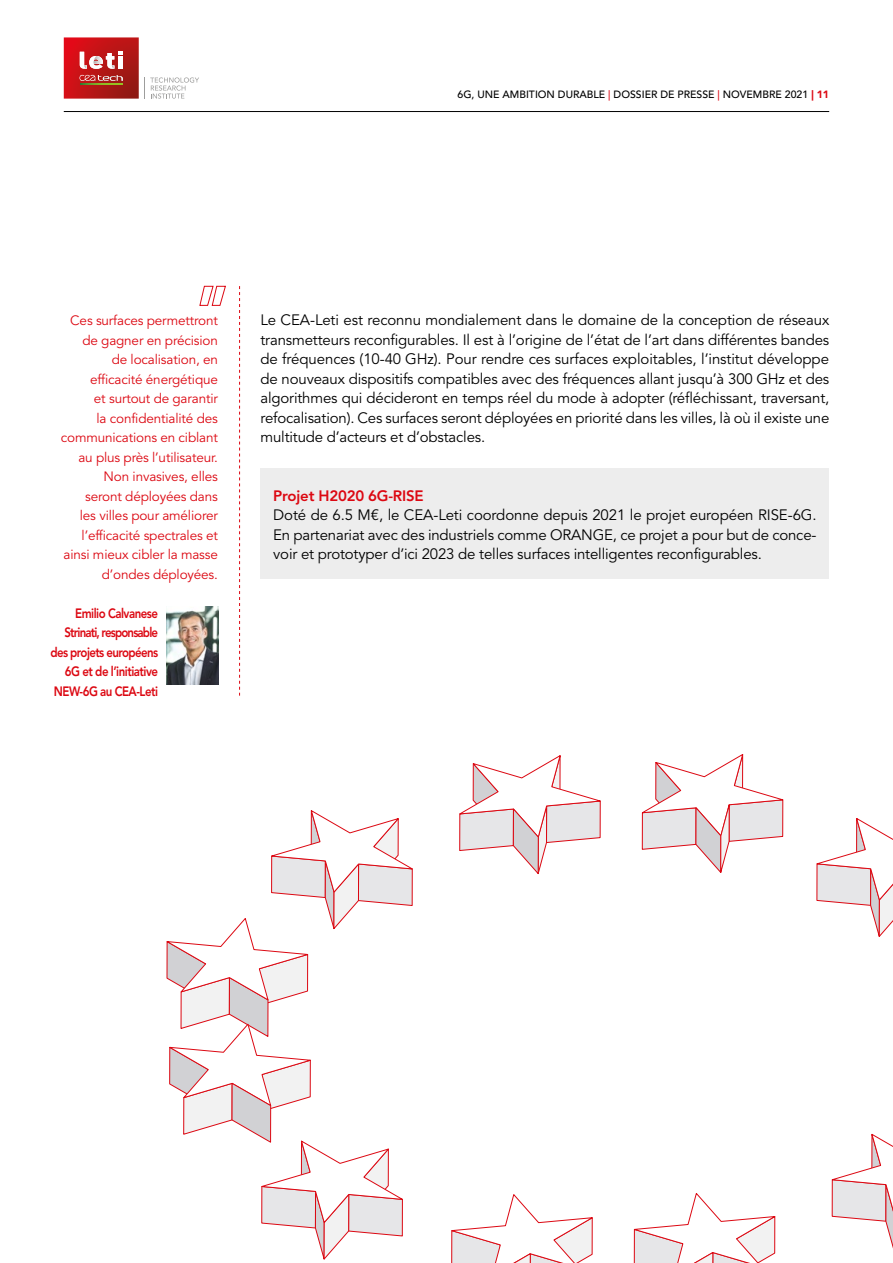
<style>
.page{position:relative;width:893px;height:1263px;background:#fff}
.page>*{position:absolute;margin:0;border:0;box-sizing:border-box;transform-origin:0 0}
.TXT_courant_FR{font:15px/19.5px "Avenir LT Std";letter-spacing:-.01em;color:#000;text-align:justify}
.INTERTITRE{font:800 15px "Avenir LT Std";letter-spacing:-.01em;color:#dc0812}
.TXT_ENCART_DTE{font:13.5px/19.5px "Avenir LT Std";letter-spacing:-.01em;color:#dc0812;text-align:right}
.Citation_signature_G{font:800 13.5px/19.5px "Avenir LT Std";letter-spacing:-.04em;color:#dc0812;text-align:right;scale:.85 1}
.t1{font:500 10.5px "Avenir LT Std";color:#000}
.s1{color:#dc0812}
.s2{font-weight:900;color:#dc0812}
</style>
<div class="page">
<svg style="left:64px;top:37px;width:135px;height:62px"></svg>
<img style="left:167px;top:607px;width:52px;height:78px">
<svg style="left:641px;top:754px;width:143px;height:119px"></svg>
<svg style="left:459px;top:755px;width:142px;height:119px"></svg>
<svg style="left:816px;top:818px;width:77px;height:119px"></svg>
<svg style="left:831px;top:1134px;width:62px;height:115px"></svg>
<svg style="left:166px;top:810px;width:247px;height:450px"></svg>
<svg style="left:633px;top:1193px;width:143px;height:70px"></svg>
<svg style="left:451px;top:1194px;width:142px;height:69px"></svg>
<hr style="left:64px;top:111px;width:765px;height:1px;background:#000">
<svg style="left:239px;top:286px;width:1px;height:410px"></svg>
<svg style="left:199px;top:286px;width:27px;height:20px"></svg>
<div style="left:260px;top:468px;width:569px;height:110px;background:#ededed"></div>
<p class="t1" style="left:458px;top:89px;width:373px">6G, UNE AMBITION DURABLE <span class="s1">|</span> DOSSIER DE PRESSE <span class="s1">|</span> NOVEMBRE 2021 <span class="s2">| 11</span></p>
<p class="TXT_ENCART_DTE" style="left:61px;top:311px;width:159px">Ces surfaces permettront de gagner en précision<br>de localisation, en efficacité énergétique<br>et surtout de garantir<br>la confidentialité des communications en ciblant au plus près l’utilisateur.<br>Non invasives, elles<br>seront déployées dans<br>les villes pour améliorer l’efficacité spectrales et ainsi mieux cibler la masse d’ondes déployées.</p>
<p class="Citation_signature_G" style="left:51px;top:603px;width:128px">Emilio Calvanese<br>Strinati, responsable des projets européens<br>6G et de l’initiative<br>NEW-6G au CEA-Leti</p>
<p class="TXT_courant_FR" style="left:260px;top:311px;width:570px">Le CEA-Leti est reconnu mondialement dans le domaine de la conception de réseaux transmetteurs reconfigurables. Il est à l’origine de l’état de l’art dans différentes bandes de fréquences (10-40 GHz). Pour rendre ces surfaces exploitables, l’institut développe de nouveaux dispositifs compatibles avec des fréquences allant jusqu’à 300 GHz et des algorithmes qui décideront en temps réel du mode à adopter (réfléchissant, traversant, refocalisation). Ces surfaces seront déployées en priorité dans les villes, là où il existe une multitude d’acteurs et d’obstacles.</p>
<p class="INTERTITRE" style="left:273px;top:486px;width:152px">Projet H2020 6G-RISE</p>
<p class="TXT_courant_FR" style="left:273px;top:506px;width:545px">Doté de 6.5 M€, le CEA-Leti coordonne depuis 2021 le projet européen RISE-6G.<br>En partenariat avec des industriels comme ORANGE, ce projet a pour but de conce&shy;voir et prototyper d’ici 2023 de telles surfaces intelligentes reconfigurables.</p>
</div>
